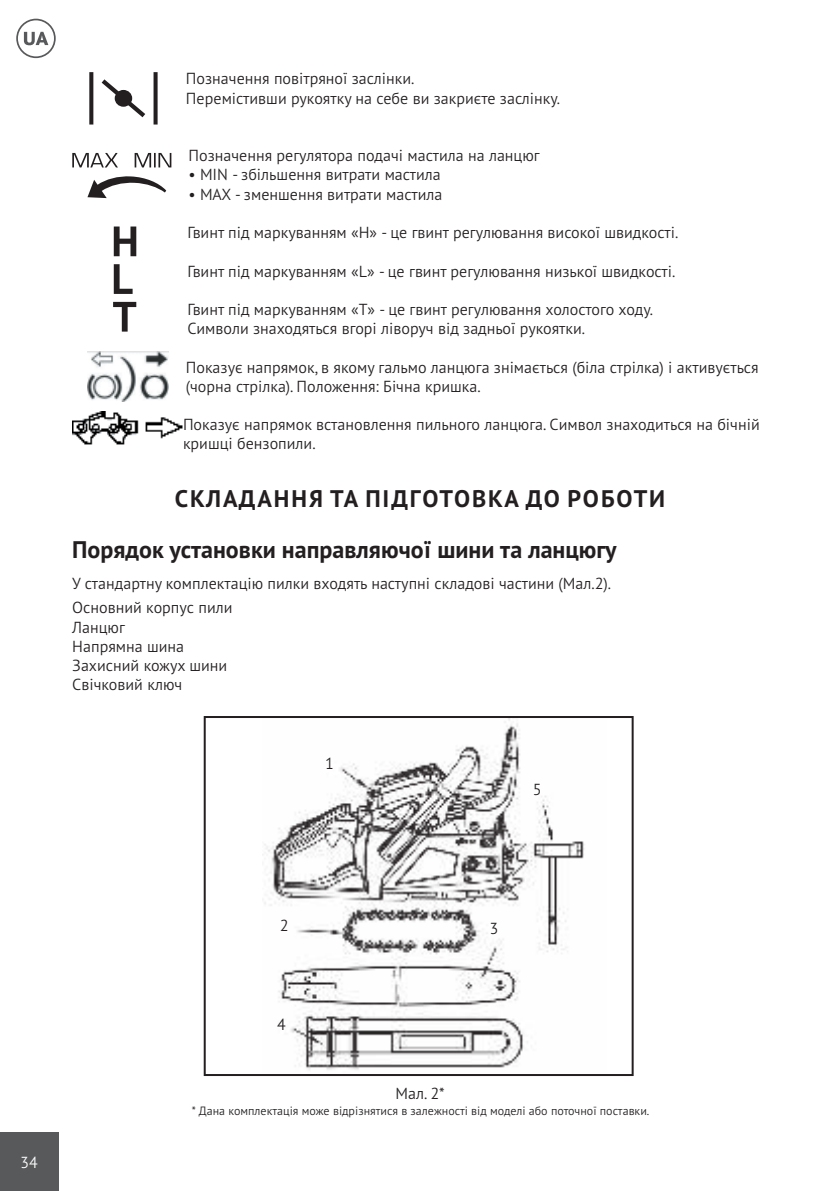
<style>
.page{position:relative;width:840px;height:1191px;background:#fff}
.page>*{position:absolute;margin:0;border:0;box-sizing:border-box;transform-origin:0 0}
.t1{font:700 24px/51.4px "PT Sans Pro";color:#231f20}
.t2{font:300 16px/19.2px "PT Sans Pro";color:#231f20}
.t3{font:300 16px "PT Sans Pro";color:#fff}
.t4{font:300 12px "PT Sans Pro";color:#231f20}
</style>
<div class="page">
<svg style="left:153px;top:72px;width:4px;height:52px"></svg>
<svg style="left:89px;top:72px;width:4px;height:52px"></svg>
<svg style="left:102px;top:79px;width:43px;height:38px"></svg>
<svg style="left:87px;top:176px;width:79px;height:22px"></svg>
<svg style="left:72px;top:153px;width:99px;height:14px"></svg>
<svg style="left:114px;top:226px;width:22px;height:30px"></svg>
<svg style="left:114px;top:264px;width:18px;height:30px"></svg>
<svg style="left:113px;top:302px;width:23px;height:29px"></svg>
<img style="left:87px;top:351px;width:82px;height:51px">
<img style="left:72px;top:411px;width:111px;height:34px">
<img style="left:262px;top:719px;width:322px;height:351px">
<div style="left:203px;top:716px;width:430px;height:360px;border:2px solid #231f20"></div>
<div style="left:0;top:1133px;width:58px;height:58px;background:#58595b"></div>
<svg style="left:16px;top:19px;width:40px;height:39px"></svg>
<p class="t2" style="left:186px;top:70px;width:375px">Позначення повітряної заслінки.<br>Перемістивши рукоятку на себе ви закриєте заслінку.</p>
<p class="t2" style="left:188px;top:147px;width:352px">Позначення регулятора подачі мастила на ланцюг</p>
<p class="t2" style="left:188px;top:167px;width:254px">• MIN - збільшення витрати мастила</p>
<p class="t2" style="left:188px;top:186px;width:255px">• MAX - зменшення витрати мастила</p>
<p class="t2" style="left:187px;top:224px;width:492px">Гвинт під маркуванням «Н» - це гвинт регулювання високої швидкості.</p>
<p class="t2" style="left:187px;top:262px;width:489px">Гвинт під маркуванням «L» - це гвинт регулювання низької швидкості.</p>
<p class="t2" style="left:187px;top:301px;width:467px">Гвинт під маркуванням «Т» - це гвинт регулювання холостого ходу.<br>Символи знаходяться вгорі ліворуч від задньої рукоятки.</p>
<p class="t2" style="left:186px;top:358px;width:574px">Показує напрямок, в якому гальмо ланцюга знімається (біла стрілка) і активується (чорна стрілка). Положення: Бічна кришка.</p>
<p class="t2" style="left:183px;top:416px;width:578px">Показує напрямок встановлення пильного ланцюга. Символ знаходиться на бічній кришці бензопили.</p>
<h1 class="t1" style="left:72px;top:473px;width:594px;text-indent:103px">СкЛадаННЯ Та ПІдГоТовка до роБоТи<br>Порядок установки направляючої шини та ланцюгу</h1>
<p class="t2" style="left:72px;top:571px;width:540px;line-height:24.8px">У стандартну комплектацію пилки входять наступні складові частини (Мал.2).<br>Основний корпус пили</p>
<p class="t2" style="left:72px;top:618px;width:156px">Ланцюг<br>Напрямна шина<br>Захисний кожух шини<br>Свічковий ключ</p>
<p class="t2" style="left:325px;top:754px;width:10px">1</p>
<p class="t2" style="left:532px;top:780px;width:10px">5</p>
<p class="t3" style="left:20px;top:1155px;width:19px">34</p>
<p class="t2" style="left:279px;top:916px;width:10px">2</p>
<p class="t2" style="left:277px;top:1015px;width:10px">4</p>
<p class="t2" style="left:489px;top:920px;width:10px">3</p>
<p class="t2" style="left:395px;top:1085px;width:51px">Мал. 2*</p>
<p class="t4" style="left:192px;top:1105px;width:459px">* Дана комплектація може відрізнятися в залежності від моделі або поточної поставки.</p>
</div>
